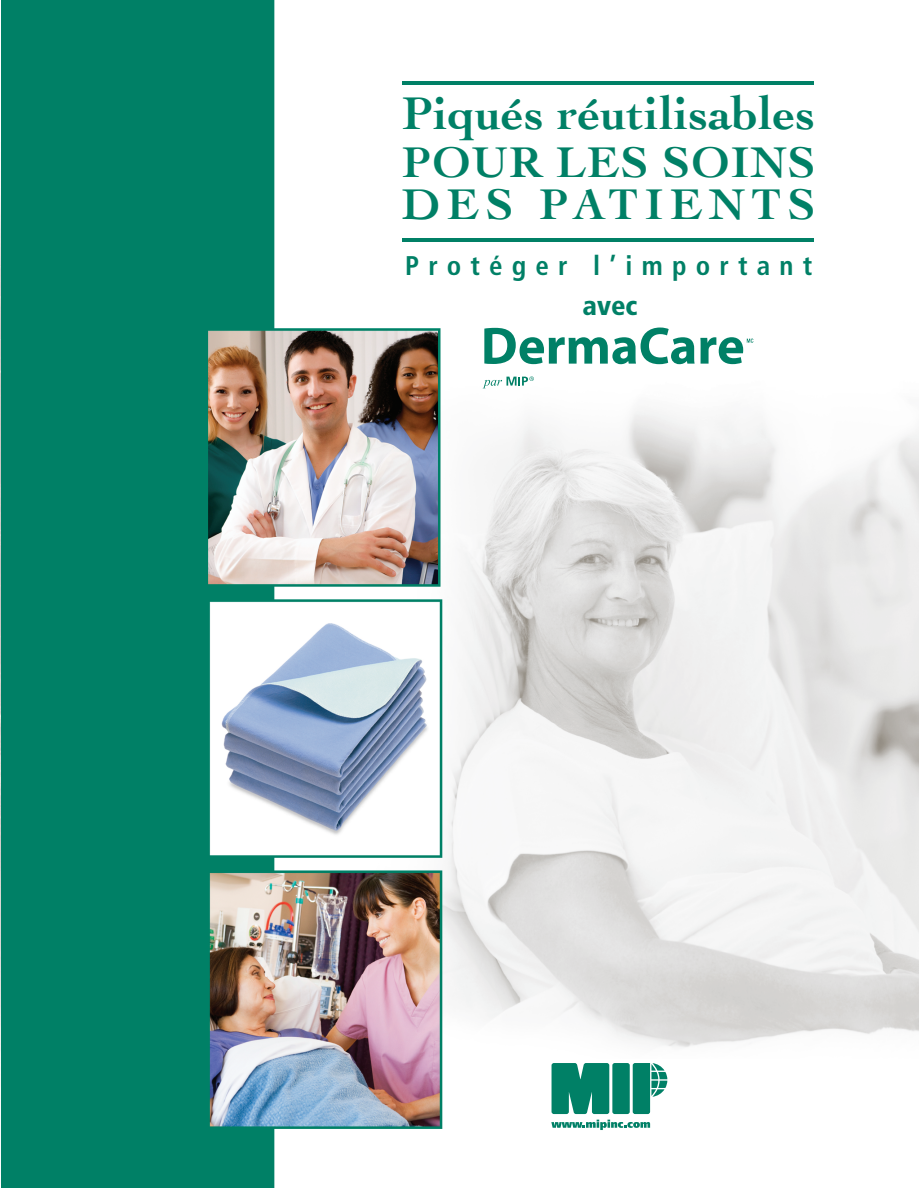
<style>
.page{position:relative;width:919px;height:1188px;background:#fff}
.page>*{position:absolute;margin:0;border:0;box-sizing:border-box;transform-origin:0 0}
.t1{font:700 48px "Cochin";letter-spacing:.01em;color:#008066}
.t2{font:700 45px/42px "Cochin";letter-spacing:.055em;color:#008066}
.t3{font:700 condensed 27px "Frutiger";letter-spacing:.34em;color:#008066}
.t4{font:900 condensed 27px "Frutiger";color:#008066}
</style>
<div class="page">
<img style="left:2px;top:0;width:917px;height:1187px">
<hr style="left:402px;top:238px;width:412px;height:3px;background:#008066">
<hr style="left:402px;top:81px;width:412px;height:3px;background:#008066">
<svg style="left:551px;top:1062px;width:58px;height:51px;background:#168b73"></svg>
<div style="left:612px;top:1062px;width:18px;height:51px;background:#008066;border-radius:2px"></div>
<svg style="left:633px;top:1062px;width:34px;height:51px"></svg>
<svg style="left:551px;top:1119px;width:99px;height:10px"></svg>
<svg style="left:484px;top:327px;width:210px;height:37px"></svg>
<svg style="left:700px;top:337px;width:53px;height:27px"></svg>
<svg style="left:482px;top:376px;width:52px;height:12px"></svg>
<svg style="left:0;top:0;width:2px;height:1188px;background:#70afa1"></svg>
<p class="t1" style="left:402px;top:85px;width:415px">Piqués réutilisables</p>
<p class="t2" style="left:402px;top:141px;width:415px">POUR LES SOINS<br>DES PATIENTS</p>
<p class="t3" style="left:405px;top:249px;width:408px">Protéger l’important</p>
<p class="t4" style="left:582px;top:289px;width:56px">avec</p>
</div>
